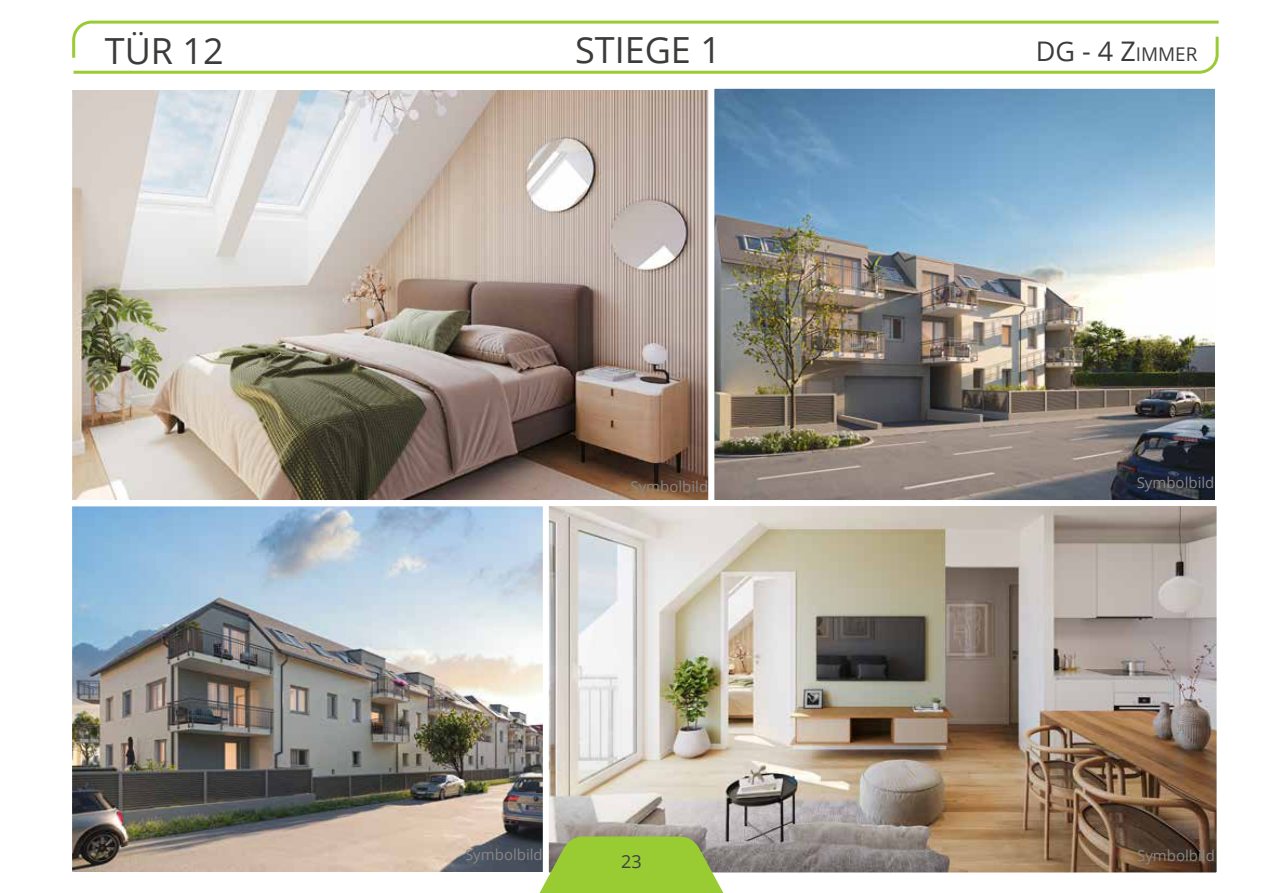
<style>
.page{position:relative;width:1263px;height:893px;background:#fff}
.page>*{position:absolute;margin:0;border:0;box-sizing:border-box;transform-origin:0 0}
.t1{font:36px "Open Sans";color:#3b3b3a}
.t2{font:27px "Open Sans";color:#3b3b3a}
.t3{font:18px "Open Sans";color:#3d4247}
.t4{font:15px "Open Sans";color:#878786}
.s1{font-size:18.9px}
</style>
<div class="page">
<svg style="left:73px;top:20px;width:1146px;height:14px"></svg>
<svg style="left:72px;top:34px;width:1147px;height:40px"></svg>
<img style="left:74px;top:91px;width:634px;height:409px">
<div style="left:65px;top:82px;width:657px;height:437px;border:8px solid #fff"></div>
<img style="left:73px;top:507px;width:470px;height:365px">
<img style="left:715px;top:90px;width:499px;height:410px">
<div style="left:708px;top:83px;width:520px;height:430px;border:6px solid #fff"></div>
<img style="left:550px;top:507px;width:665px;height:364px">
<div style="left:543px;top:500px;width:679px;height:378px;border:6px solid #fff"></div>
<svg style="left:515px;top:836px;width:233px;height:57px;background:#9bbc59"></svg>
<h1 class="t1" style="left:105px;top:26px;width:120px">TÜR 12</h1>
<h1 class="t1" style="left:575px;top:25px;width:147px">STIEGE 1</h1>
<h2 class="t2" style="left:1036px;top:32px;width:163px">DG - 4 Z<span class="s1">IMMER</span></h2>
<p class="t4" style="left:630px;top:477px;width:79px">Symbolbild</p>
<p class="t4" style="left:1137px;top:472px;width:79px">Symbolbild</p>
<p class="t4" style="left:465px;top:844px;width:79px">Symbolbild</p>
<p class="t4" style="left:1137px;top:845px;width:79px">Symbolbild</p>
<p class="t3" style="left:621px;top:849px;width:22px">23</p>
</div>
